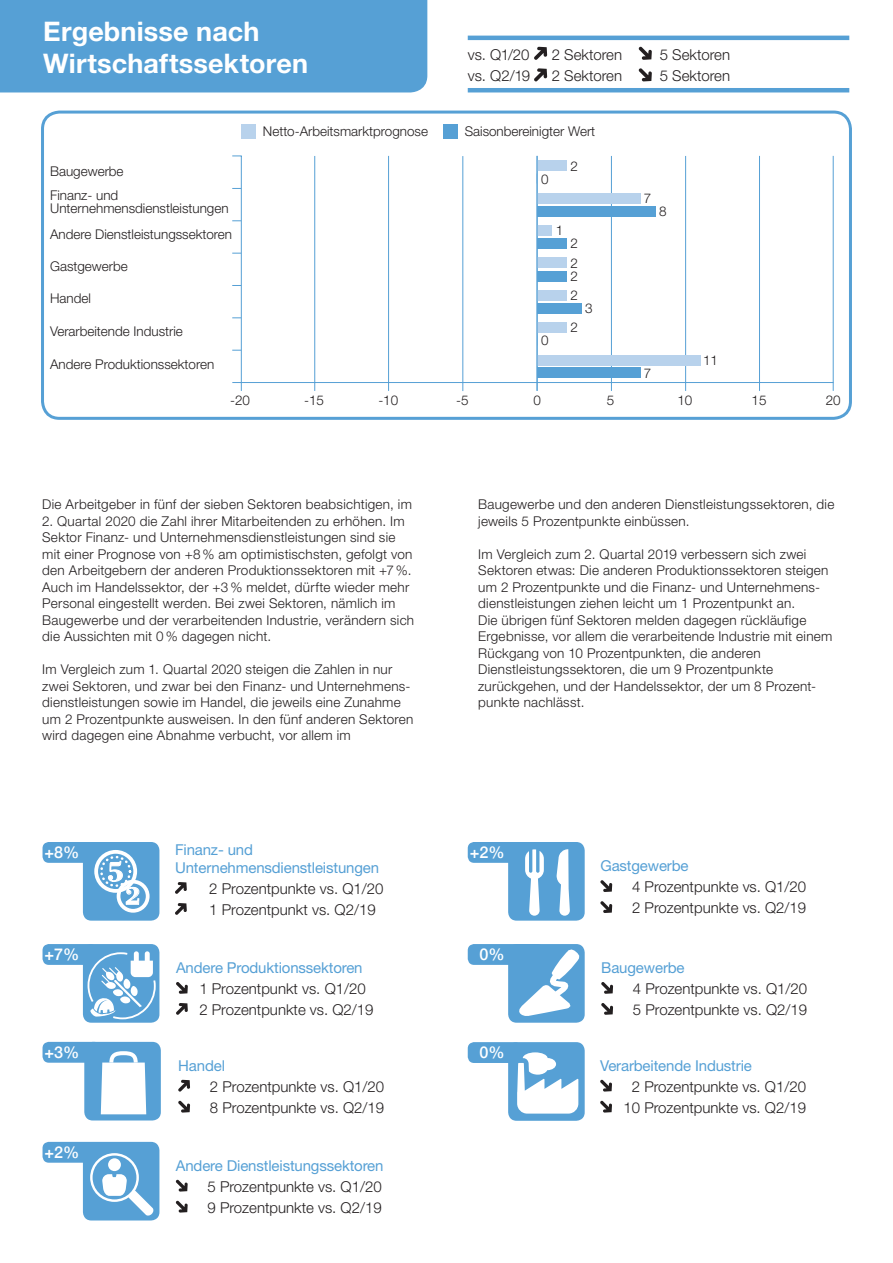
<style>
.page{position:relative;width:893px;height:1263px;background:#fff}
.page>*{position:absolute;margin:0;border:0;box-sizing:border-box;transform-origin:0 0}
.t1{font:700 28.35px "Bodoni Std";color:#fff}
.t2{font:700 27px/31.5px "Helvetica Neue LT Std";letter-spacing:.005em;color:#fff}
.t3{font:700 25.5px "Bodoni Std";color:#fff}
.t4{font:500 16.2px "Helvetica Neue";color:#fff}
.t5{font:300 15px/21px "Helvetica Neue LT Std";color:#231f20}
.t6{font:15px/18px "Helvetica Neue LT Std";letter-spacing:-.01em;color:#56a0d5}
.t7{font:300 13.5px/16.5px "Helvetica Neue LT Std";letter-spacing:.02em;color:#231f20}
.t8{font:300 13.5px/13.5px "Helvetica Neue";color:#231f20}
.t9{font:300 13.5px "Helvetica Neue LT Std";color:#231f20}
.s1{color:#56a0d5}
</style>
<div class="page">
<div style="left:0;top:0;width:427px;height:92px;background:#56a0d5"></div>
<svg style="left:534px;top:47px;width:13px;height:13px"></svg>
<svg style="left:639px;top:47px;width:13px;height:13px"></svg>
<svg style="left:534px;top:68px;width:13px;height:13px"></svg>
<svg style="left:639px;top:68px;width:13px;height:13px"></svg>
<hr style="left:468px;top:36px;width:381px;height:4px;background:#56a0d5">
<hr style="left:468px;top:88px;width:381px;height:4px;background:#56a0d5">
<div style="left:84px;top:1042px;width:77px;height:78px;background:#56a0d5;border-radius:9px"></div>
<svg style="left:101px;top:1051px;width:45px;height:63px"></svg>
<div style="left:43px;top:1042px;width:57px;height:21px;background:#56a0d5;border-radius:6px"></div>
<svg style="left:178px;top:1080px;width:12px;height:11px"></svg>
<svg style="left:178px;top:1101px;width:12px;height:11px"></svg>
<div style="left:508px;top:1042px;width:77px;height:79px;background:#56a0d5;border-radius:9px"></div>
<svg style="left:517px;top:1052px;width:61px;height:61px"></svg>
<div style="left:468px;top:1042px;width:53px;height:21px;background:#56a0d5;border-radius:6px"></div>
<svg style="left:600px;top:1080px;width:12px;height:11px"></svg>
<svg style="left:600px;top:1101px;width:12px;height:11px"></svg>
<div style="left:508px;top:944px;width:77px;height:79px;background:#56a0d5;border-radius:9px"></div>
<div style="left:468px;top:944px;width:76px;height:21px;background:#56a0d5;border-radius:6px"></div>
<svg style="left:601px;top:982px;width:12px;height:12px"></svg>
<svg style="left:601px;top:1003px;width:12px;height:12px"></svg>
<svg style="left:519px;top:949px;width:61px;height:67px"></svg>
<div style="left:83px;top:1142px;width:76px;height:78px;background:#56a0d5;border-radius:9px"></div>
<div style="left:43px;top:1142px;width:53px;height:21px;background:#56a0d5;border-radius:6px"></div>
<svg style="left:176px;top:1180px;width:12px;height:11px"></svg>
<svg style="left:176px;top:1201px;width:12px;height:11px"></svg>
<div style="left:108px;top:1158px;width:13px;height:13px;background:#fff;border-radius:50%"></div>
<div style="left:90px;top:1153px;width:49px;height:49px;border:2px solid #fff;border-radius:50%"></div>
<svg style="left:102px;top:1174px;width:52px;height:42px"></svg>
<div style="left:83px;top:842px;width:76px;height:79px;background:#56a0d5;border-radius:9px"></div>
<div style="left:43px;top:842px;width:53px;height:21px;background:#56a0d5;border-radius:6px"></div>
<svg style="left:175px;top:882px;width:12px;height:12px"></svg>
<svg style="left:175px;top:903px;width:12px;height:12px"></svg>
<div style="left:94px;top:850px;width:43px;height:43px;border:4px solid #fff;border-radius:50%"></div>
<div style="left:100px;top:856px;width:31px;height:31px;border:3px dashed #fff;border-radius:50%"></div>
<div style="left:117px;top:880px;width:33px;height:33px;border:4px solid #fff;border-radius:50%"></div>
<svg style="left:108px;top:861px;width:31px;height:44px"></svg>
<div style="left:508px;top:842px;width:77px;height:79px;background:#56a0d5;border-radius:9px"></div>
<svg style="left:525px;top:849px;width:19px;height:67px"></svg>
<svg style="left:556px;top:849px;width:14px;height:67px"></svg>
<div style="left:468px;top:842px;width:55px;height:21px;background:#56a0d5;border-radius:6px"></div>
<svg style="left:600px;top:880px;width:12px;height:12px"></svg>
<svg style="left:600px;top:901px;width:12px;height:12px"></svg>
<div style="left:83px;top:944px;width:76px;height:79px;background:#56a0d5;border-radius:9px"></div>
<div style="left:43px;top:944px;width:53px;height:21px;background:#56a0d5;border-radius:6px"></div>
<svg style="left:176px;top:982px;width:12px;height:12px"></svg>
<svg style="left:176px;top:1003px;width:12px;height:12px"></svg>
<svg style="left:87px;top:951px;width:69px;height:69px"></svg>
<div style="left:41px;top:111px;width:811px;height:309px;border:3px solid #56a0d5;border-radius:17px"></div>
<svg style="left:232px;top:124px;width:602px;height:267px"></svg>
<div style="left:241px;top:124px;width:15px;height:15px;background:#b8d2ec"></div>
<div style="left:443px;top:124px;width:14px;height:15px;background:#56a0d5"></div>
<hr style="left:537px;top:156px;width:1px;height:235px;background:#56a0d5">
<h2 class="t2" style="left:43px;top:15px;width:266px">Ergebnisse nach<br>Wirtschaftssektoren</h2>
<p class="t5" style="left:468px;top:44px;width:63px">vs. Q1/20</p>
<p class="t5" style="left:552px;top:44px;width:72px">2 Sektoren</p>
<p class="t5" style="left:660px;top:44px;width:72px">5 Sektoren</p>
<p class="t5" style="left:468px;top:65px;width:64px">vs. Q2/19</p>
<p class="t5" style="left:552px;top:65px;width:72px">2 Sektoren</p>
<p class="t5" style="left:660px;top:65px;width:72px">5 Sektoren</p>
<p class="t9" style="left:263px;top:123px;width:167px">Netto-Arbeitsmarktprognose</p>
<p class="t9" style="left:465px;top:123px;width:132px">Saisonbereinigter Wert</p>
<p class="t8" style="left:50px;top:164px;width:75px">Baugewerbe</p>
<p class="t8" style="left:541px;top:172px;width:9px">0</p>
<p class="t8" style="left:570px;top:159px;width:9px">2</p>
<p class="t8" style="left:50px;top:188px;width:180px">Finanz- und<br>Unternehmensdienstleistungen</p>
<p class="t8" style="left:644px;top:191px;width:9px">7</p>
<p class="t8" style="left:659px;top:204px;width:9px">8</p>
<p class="t8" style="left:50px;top:227px;width:183px">Andere Dienstleistungssektoren</p>
<p class="t8" style="left:556px;top:223px;width:9px">1</p>
<p class="t8" style="left:570px;top:236px;width:9px">2</p>
<p class="t8" style="left:50px;top:259px;width:79px">Gastgewerbe</p>
<p class="t8" style="left:50px;top:291px;width:42px">Handel</p>
<p class="t8" style="left:570px;top:256px;width:9px;line-height:12.9px">2<br>2</p>
<p class="t8" style="left:570px;top:288px;width:9px">2</p>
<p class="t8" style="left:585px;top:301px;width:9px">3</p>
<p class="t8" style="left:50px;top:324px;width:134px">Verarbeitende Industrie</p>
<p class="t8" style="left:541px;top:334px;width:9px">0</p>
<p class="t8" style="left:570px;top:320px;width:9px">2</p>
<p class="t8" style="left:50px;top:357px;width:166px">Andere Produktionssektoren</p>
<p class="t8" style="left:644px;top:366px;width:9px">7</p>
<p class="t8" style="left:703px;top:353px;width:16px">11</p>
<p class="t8" style="left:230px;top:393px;width:21px">-20</p>
<p class="t8" style="left:304px;top:393px;width:21px">-15</p>
<p class="t8" style="left:378px;top:393px;width:21px">-10</p>
<p class="t8" style="left:456px;top:393px;width:14px">-5</p>
<p class="t8" style="left:534px;top:393px;width:9px">0</p>
<p class="t8" style="left:607px;top:393px;width:9px">5</p>
<p class="t8" style="left:677px;top:393px;width:16px">10</p>
<p class="t8" style="left:751px;top:393px;width:16px">15</p>
<p class="t8" style="left:826px;top:393px;width:16px">20</p>
<p class="t7" style="left:42px;top:496px;width:371px">Die Arbeitgeber in fünf der sieben Sektoren beabsichtigen, im</p>
<p class="t7" style="left:42px;top:512px;width:373px">2. Quartal 2020 die Zahl ihrer Mitarbeitenden zu erhöhen. Im Sektor Finanz- und Unternehmensdienstleistungen sind sie mit einer Prognose von +8% am optimistischsten, gefolgt von den Arbeitgebern der anderen Produktionssektoren mit +7%.<br>Auch im Handelssektor, der +3% meldet, dürfte wieder mehr Personal eingestellt werden. Bei zwei Sektoren, nämlich im Baugewerbe und der verarbeitenden Industrie, verändern sich die Aussichten mit 0% dagegen nicht.</p>
<p class="t7" style="left:42px;top:661px;width:373px">Im Vergleich zum 1. Quartal 2020 steigen die Zahlen in nur zwei Sektoren, und zwar bei den Finanz- und Unternehmens&shy;dienstleistungen sowie im Handel, die jeweils eine Zunahme um 2 Prozentpunkte ausweisen. In den fünf anderen Sektoren wird dagegen eine Abnahme verbucht, vor allem im</p>
<p class="t4" style="left:45px;top:839px;width:36px">+8%</p>
<p class="t6" style="left:175px;top:840px;width:206px">Finanz- und<br>Unternehmensdienstleistungen</p>
<p class="t5" style="left:209px;top:878px;width:176px">2 Prozentpunkte vs. Q1/20<br>1 Prozentpunkt vs. Q2/19</p>
<h1 class="t1" style="left:107px;top:854px;width:19px">5</h1>
<h3 class="t3" style="left:125px;top:880px;width:17px">2</h3>
<p class="t4" style="left:45px;top:941px;width:36px">+7%</p>
<p class="t4" style="left:45px;top:1039px;width:36px">+3%</p>
<p class="t4" style="left:45px;top:1139px;width:36px">+2%</p>
<p class="t6" style="left:176px;top:958px;width:188px">Andere Produktionssektoren</p>
<p class="t5" style="left:199px;top:977px;width:176px">1 Prozentpunkt vs. Q1/20<br>2 Prozentpunkte vs. Q2/19</p>
<p class="t6" style="left:178px;top:1056px;width:48px">Handel</p>
<p class="t5" style="left:210px;top:1075px;width:176px">2 Prozentpunkte vs. Q1/20<br>8 Prozentpunkte vs. Q2/19</p>
<p class="t6" style="left:176px;top:1156px;width:209px">Andere Dienstleistungssektoren</p>
<p class="t5" style="left:207px;top:1175px;width:176px">5 Prozentpunkte vs. Q1/20<br>9 Prozentpunkte vs. Q2/19</p>
<p class="t7" style="left:478px;top:496px;width:358px">Baugewerbe und den anderen Dienstleistungssektoren, die jeweils 5 Prozentpunkte einbüssen.</p>
<p class="t7" style="left:478px;top:545px;width:356px">Im Vergleich zum 2. Quartal 2019 verbessern sich zwei Sektoren etwas: Die anderen Produktionssektoren steigen um 2 Prozentpunkte und die Finanz- und Unternehmens&shy;dienstleistungen ziehen leicht um 1 Prozentpunkt an.<br>Die übrigen fünf Sektoren melden dagegen rückläufige Ergebnisse, vor allem die verarbeitende Industrie mit einem Rückgang von 10 Prozentpunkten, die anderen Dienstleistungssektoren, die um 9 Prozentpunkte zurückgehen, und der Handelssektor, der um 8 Prozent&shy;punkte nachlässt.</p>
<p class="t4" style="left:470px;top:839px;width:36px">+2%</p>
<p class="t4" style="left:470px;top:941px;width:36px"><span class="s1">+</span>0%</p>
<p class="t4" style="left:470px;top:1039px;width:36px"><span class="s1">+</span>0%</p>
<p class="t6" style="left:600px;top:856px;width:90px">Gastgewerbe</p>
<p class="t5" style="left:632px;top:876px;width:176px">4 Prozentpunkte vs. Q1/20<br>2 Prozentpunkte vs. Q2/19</p>
<p class="t6" style="left:601px;top:958px;width:85px">Baugewerbe</p>
<p class="t5" style="left:633px;top:977px;width:176px">4 Prozentpunkte vs. Q1/20<br>5 Prozentpunkte vs. Q2/19</p>
<p class="t6" style="left:600px;top:1056px;width:153px">Verarbeitende Industrie</p>
<p class="t5" style="left:623px;top:1075px;width:184px;text-align:center">2 Prozentpunkte vs. Q1/20<br>10 Prozentpunkte vs. Q2/19</p>
</div>
